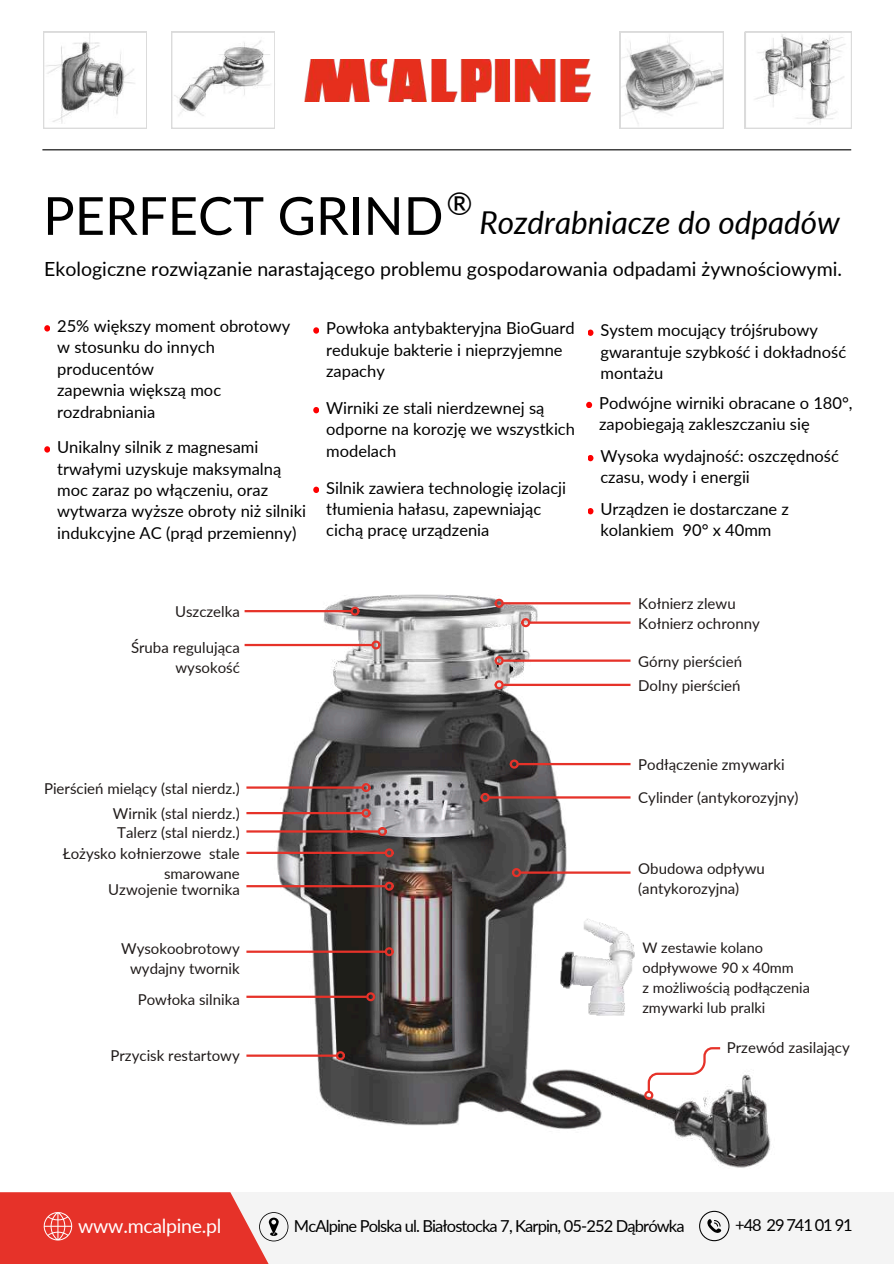
<style>
.page{position:relative;width:894px;height:1264px;background:#fff}
.page>*{position:absolute;margin:0;border:0;box-sizing:border-box;transform-origin:0 0}
.t1{font:52.5px "Lato";color:#000}
.t2{font:italic 31.5px "Lato";color:#000}
.t3{font:21.3px "Open Sans";letter-spacing:.02em;color:#fff}
.t4{font:19.5px "Lato";color:#000}
.t5{font:19.5px "Lato";letter-spacing:-.015em;color:#fff}
.t6{font:16.5px/21.3px "Lato";color:#000}
.t7{font:16.5px "Lato";letter-spacing:-.055em;color:#000}
.t8{font:16.5px "Lato";letter-spacing:-.07em;color:#000}
.t9{font:15px/20.2px "Lato";color:#201b1a;text-align:right}
.t10{font:14.55px/20.2px "Lato";color:#201b1a}
</style>
<div class="page">
<img style="left:266px;top:594px;width:505px;height:574px">
<hr style="left:244px;top:610px;width:107px;height:2px;background:#e63229">
<div style="left:350px;top:606px;width:9px;height:9px;border:2px solid #e63229;border-radius:50%"></div>
<hr style="left:244px;top:644px;width:128px;height:2px;background:#e63229">
<div style="left:371px;top:640px;width:9px;height:9px;border:2px solid #e63229;border-radius:50%"></div>
<hr style="left:246px;top:786px;width:116px;height:2px;background:#e63229">
<div style="left:361px;top:783px;width:9px;height:9px;border:2px solid #e63229;border-radius:50%"></div>
<hr style="left:246px;top:812px;width:116px;height:2px;background:#e63229">
<div style="left:361px;top:808px;width:9px;height:9px;border:2px solid #e63229;border-radius:50%"></div>
<hr style="left:246px;top:830px;width:132px;height:2px;background:#e63229">
<div style="left:378px;top:827px;width:9px;height:9px;border:2px solid #e63229;border-radius:50%"></div>
<hr style="left:246px;top:851px;width:139px;height:3px;background:#e63229">
<div style="left:384px;top:848px;width:9px;height:9px;border:2px solid #e63229;border-radius:50%"></div>
<hr style="left:246px;top:885px;width:139px;height:2px;background:#e63229">
<div style="left:384px;top:881px;width:9px;height:9px;border:2px solid #e63229;border-radius:50%"></div>
<hr style="left:246px;top:950px;width:139px;height:2px;background:#e63229">
<div style="left:384px;top:947px;width:9px;height:9px;border:2px solid #e63229;border-radius:50%"></div>
<hr style="left:246px;top:995px;width:120px;height:2px;background:#e63229">
<div style="left:366px;top:992px;width:9px;height:9px;border:2px solid #e63229;border-radius:50%"></div>
<hr style="left:246px;top:1054px;width:90px;height:2px;background:#e63229">
<div style="left:336px;top:1051px;width:9px;height:9px;border:2px solid #e63229;border-radius:50%"></div>
<svg style="left:646px;top:1045px;width:76px;height:48px"></svg>
<div style="left:644px;top:1090px;width:9px;height:9px;border:2px solid #e63229;border-radius:50%"></div>
<hr style="left:520px;top:871px;width:110px;height:2px;background:#e63229">
<div style="left:511px;top:868px;width:10px;height:9px;border:2px solid #e63229;border-radius:50%"></div>
<hr style="left:489px;top:796px;width:141px;height:2px;background:#e63229">
<div style="left:480px;top:793px;width:9px;height:9px;border:2px solid #e63229;border-radius:50%"></div>
<hr style="left:503px;top:683px;width:127px;height:3px;background:#e63229">
<div style="left:494px;top:680px;width:9px;height:9px;border:2px solid #e63229;border-radius:50%"></div>
<hr style="left:518px;top:763px;width:112px;height:2px;background:#e63229">
<div style="left:509px;top:759px;width:9px;height:9px;border:2px solid #e63229;border-radius:50%"></div>
<hr style="left:503px;top:659px;width:127px;height:2px;background:#e63229">
<div style="left:494px;top:656px;width:9px;height:9px;border:2px solid #e63229;border-radius:50%"></div>
<hr style="left:529px;top:621px;width:101px;height:2px;background:#e63229">
<div style="left:521px;top:618px;width:9px;height:9px;border:2px solid #e63229;border-radius:50%"></div>
<hr style="left:503px;top:602px;width:127px;height:2px;background:#e63229">
<div style="left:494px;top:598px;width:9px;height:10px;border:2px solid #e63229;border-radius:50%"></div>
<img style="left:555px;top:915px;width:87px;height:105px">
<svg style="left:44px;top:325px;width:6px;height:6px"></svg>
<svg style="left:586px;top:402px;width:6px;height:6px"></svg>
<div style="left:313px;top:327px;width:6px;height:7px;background:#fd0001;border-radius:50%"></div>
<svg style="left:44px;top:446px;width:6px;height:6px"></svg>
<svg style="left:588px;top:455px;width:5px;height:6px"></svg>
<svg style="left:313px;top:407px;width:6px;height:6px"></svg>
<div style="left:313px;top:486px;width:6px;height:7px;background:#fd0001;border-radius:50%"></div>
<svg style="left:588px;top:508px;width:5px;height:6px"></svg>
<div style="left:587px;top:329px;width:6px;height:7px;background:#fd0001;border-radius:50%"></div>
<div style="left:219px;top:1192px;width:674px;height:71px;background:#f4f4f4"></div>
<svg style="left:0;top:1192px;width:289px;height:71px;background:#e7473f"></svg>
<svg style="left:43px;top:1211px;width:29px;height:29px"></svg>
<svg style="left:699px;top:1210px;width:30px;height:31px"></svg>
<svg style="left:259px;top:1212px;width:29px;height:29px"></svg>
<img style="left:304px;top:59px;width:286px;height:42px">
<svg style="left:619px;top:32px;width:104px;height:97px"></svg>
<svg style="left:171px;top:32px;width:104px;height:97px"></svg>
<svg style="left:43px;top:32px;width:104px;height:97px"></svg>
<svg style="left:744px;top:32px;width:107px;height:97px"></svg>
<hr style="left:42px;top:149px;width:809px;height:1px;background:#000">
<h1 class="t1" style="left:43px;top:183px;width:431px">PERFECT GRIND<sup>®</sup></h1>
<h2 class="t2" style="left:479px;top:203px;width:362px">Rozdrabniacze do odpadów</h2>
<p class="t4" style="left:44px;top:257px;width:799px">Ekologiczne rozwiązanie narastającego problemu gospodarowania odpadami żywnościowymi.</p>
<p class="t6" style="left:57px;top:315px;width:235px">25% większy moment obrotowy w stosunku do innych producentów<br>zapewnia większą moc rozdrabniania</p>
<p class="t6" style="left:326px;top:317px;width:250px">Powłoka antybakteryjna BioGuard redukuje bakterie i nieprzyjemne zapachy</p>
<p class="t6" style="left:600px;top:319px;width:247px">System mocujący trójśrubowy gwarantuje szybkość i dokładność montażu</p>
<p class="t6" style="left:599px;top:391px;width:255px">Podwójne wirniki obracane o 180°, zapobiegają zakleszczaniu się</p>
<p class="t6" style="left:326px;top:397px;width:250px">Wirniki ze stali nierdzewnej są odporne na korozję we wszystkich modelach</p>
<p class="t6" style="left:326px;top:476px;width:241px">Silnik zawiera technologię izolacji tłumienia hałasu, zapewniając cichą pracę urządzenia</p>
<p class="t6" style="left:57px;top:436px;width:250px">Unikalny silnik z magnesami trwałymi uzyskuje maksymalną moc zaraz po włączeniu, oraz wytwarza wyższe obroty niż silniki indukcyjne AC (prąd przemienny)</p>
<p class="t6" style="left:600px;top:445px;width:240px">Wysoka wydajność: oszczędność czasu, wody i energii</p>
<p class="t6" style="left:600px;top:498px;width:190px">Urządzen ie dostarczane z kolankiem 90° x 40mm</p>
<p class="t9" style="left:175px;top:601px;width:66px">Uszczelka</p>
<p class="t9" style="left:131px;top:637px;width:110px">Śruba regulująca wysokość</p>
<p class="t9" style="left:44px;top:775px;width:197px;line-height:25.5px">Pierścień mielący (stal nierdz.)<br>Wirnik (stal nierdz.)</p>
<p class="t9" style="left:63px;top:821px;width:178px;line-height:20.9px">Talerz (stal nierdz.)<br>Łożysko kołnierzowe stale smarowane</p>
<p class="t9" style="left:108px;top:878px;width:133px">Uzwojenie twornika</p>
<p class="t9" style="left:121px;top:937px;width:120px">Wysokoobrotowy wydajny twornik</p>
<p class="t9" style="left:138px;top:989px;width:103px">Powłoka silnika</p>
<p class="t9" style="left:110px;top:1044px;width:131px">Przycisk restartowy</p>
<p class="t9" style="left:638px;top:593px;width:99px">Kołnierz zlewu</p>
<p class="t9" style="left:638px;top:613px;width:123px">Kołnierz ochronny</p>
<p class="t9" style="left:638px;top:651px;width:105px">Górny pierścień</p>
<p class="t9" style="left:638px;top:674px;width:104px">Dolny pierścień</p>
<p class="t9" style="left:638px;top:754px;width:148px">Podłączenie zmywarki</p>
<p class="t9" style="left:638px;top:787px;width:162px">Cylinder (antykorozyjny)</p>
<p class="t9" style="left:638px;top:857px;width:128px;text-align:left">Obudowa odpływu (antykorozyjna)</p>
<p class="t10" style="left:642px;top:936px;width:169px">W zestawie kolano odpływowe 90 x 40mm<br>z możliwością podłączenia zmywarki lub pralki</p>
<p class="t9" style="left:726px;top:1037px;width:124px">Przewód zasilający</p>
<p class="t5" style="left:78px;top:1214px;width:144px">www.mcalpine.pl</p>
<p class="t7" style="left:294px;top:1215px;width:392px">McAlpine Polska ul. Białostocka 7, Karpin, 05-252 Dąbrówka</p>
<p class="t8" style="left:735px;top:1214px;width:119px">+48 29 741 01 91</p>
<p class="t3" style="left:41px;top:1217px;width:178px">www.mcalpine.pl</p>
</div>
